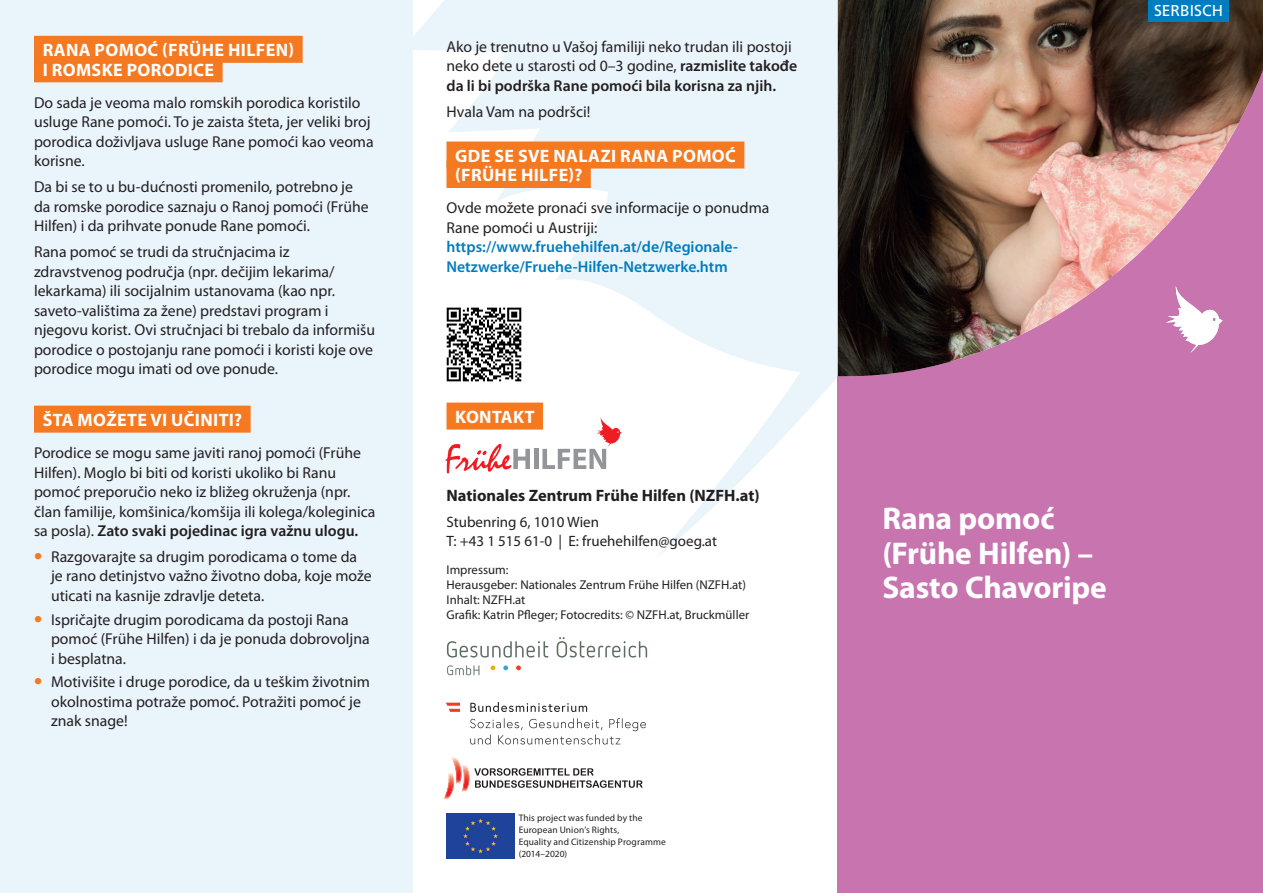
<style>
.page{position:relative;width:1263px;height:893px;background:#fff}
.page>*{position:absolute;margin:0;border:0;box-sizing:border-box;transform-origin:0 0}
.H1_Titel{font:700 31.5px/34.5px "Myriad Pro";letter-spacing:-.005em;color:#fff}
.HL_2_balken{font:700 18px/19.5px "Myriad Pro";letter-spacing:.02em;color:#fff}
.t1{font:700 16.5px "Myriad Pro";color:#231f20}
.Fliesstext{font:15.75px/19.5px "Myriad Pro";color:#231f20}
.Fliesstext_Aufzählun{font:15.75px/19.5px "Myriad Pro";color:#231f20}
.t2{font:600 15.75px/19.5px "Myriad Pro";color:#007dbe}
.t3{font:15.75px "Frutiger";color:#fff}
.t4{font:15px/19.5px "Myriad Pro";color:#231f20}
.t5{font:12.75px/15px "Myriad Pro";color:#231f20}
.t6{font:9.45px/12.1px "Myriad Pro";letter-spacing:.015em;color:#231f20}
.s1{font-weight:600}
.s2{font-weight:900;font-size:22.5px;color:#f47921}
</style>
<div class="page">
<svg style="left:412px;top:0;width:426px;height:558px"></svg>
<div style="left:0;top:0;width:412px;height:893px;background:#eaf4fb"></div>
<div style="left:34px;top:36px;width:269px;height:27px;background:#f47921"></div>
<div style="left:34px;top:55px;width:189px;height:27px;background:#f47921"></div>
<div style="left:34px;top:406px;width:217px;height:27px;background:#f47921"></div>
<div style="left:446px;top:142px;width:298px;height:27px;background:#f47921"></div>
<div style="left:446px;top:161px;width:145px;height:27px;background:#f47921"></div>
<div style="left:838px;top:0;width:425px;height:893px;background:#c774af"></div>
<img style="left:838px;top:0;width:425px;height:376px">
<svg style="left:1166px;top:286px;width:56px;height:67px"></svg>
<img style="left:442px;top:302px;width:85px;height:85px">
<svg style="left:447px;top:641px;width:101px;height:17px"></svg>
<svg style="left:557px;top:637px;width:90px;height:21px"></svg>
<svg style="left:447px;top:665px;width:32px;height:10px"></svg>
<svg style="left:491px;top:665px;width:4px;height:5px"></svg>
<svg style="left:503px;top:665px;width:5px;height:5px"></svg>
<svg style="left:516px;top:665px;width:5px;height:5px"></svg>
<svg style="left:470px;top:718px;width:176px;height:26px"></svg>
<svg style="left:470px;top:702px;width:117px;height:10px"></svg>
<svg style="left:446px;top:703px;width:14px;height:9px"></svg>
<img style="left:461px;top:765px;width:8px;height:27px">
<img style="left:451px;top:757px;width:11px;height:30px">
<img style="left:451px;top:769px;width:4px;height:20px">
<img style="left:443px;top:770px;width:10px;height:29px">
<svg style="left:474px;top:768px;width:168px;height:20px"></svg>
<div style="left:446px;top:403px;width:97px;height:27px;background:#f47921"></div>
<svg style="left:445px;top:443px;width:85px;height:30px"></svg>
<hr style="left:534px;top:449px;width:4px;height:20px;background:#939598">
<svg style="left:542px;top:417px;width:80px;height:52px"></svg>
<div style="left:447px;top:814px;width:67px;height:45px;background:#1f439a"></div>
<div style="left:1148px;top:0;width:81px;height:21px;background:#007dbe"></div>
<h2 class="HL_2_balken" style="left:43px;top:40px;width:253px">RANA POMOĆ (FRÜHE HILFEN)</h2>
<h2 class="HL_2_balken" style="left:43px;top:59px;width:173px">I ROMSKE PORODICE</h2>
<p class="Fliesstext" style="left:34px;top:92px;width:341px">Do sada je veoma malo romskih porodica koristilo usluge Rane pomoći. To je zaista šteta, jer veliki broj porodica doživljava usluge Rane pomoći kao veoma korisne.</p>
<p class="Fliesstext" style="left:34px;top:177px;width:336px">Da bi se to u bu-dućnosti promenilo, potrebno je da romske porodice saznaju o Ranoj pomoći (Frühe<br>Hilfen) i da prihvate ponude Rane pomoći.</p>
<p class="Fliesstext" style="left:34px;top:242px;width:343px">Rana pomoć se trudi da stručnjacima iz zdravstvenog područja (npr. dečijim lekarima/ lekarkama) ili socijalnim ustanovama (kao npr. saveto-valištima za žene) predstavi program i njegovu korist. Ovi stručnjaci bi trebalo da informišu porodice o postojanju rane pomoći i koristi koje ove porodice mogu imati od ove ponude.</p>
<h2 class="HL_2_balken" style="left:43px;top:409px;width:201px">ŠTA MOŽETE VI UČINITI?</h2>
<p class="Fliesstext" style="left:34px;top:443px;width:343px">Porodice se mogu same javiti ranoj pomoći (Frühe Hilfen). Moglo bi biti od koristi ukoliko bi Ranu pomoć preporučio neko iz bližeg okruženja (npr. član familije, komšinica/komšija ili kolega/koleginica sa posla). <span class="s1">Zato svaki pojedinac igra važnu ulogu.</span></p>
<p class="Fliesstext_Aufzählun" style="left:51px;top:547px;width:322px;text-indent:-17px"><span class="s2">•</span> Razgovarajte sa drugim porodicama o tome da je rano detinjstvo važno životno doba, koje može uticati na kasnije zdravlje deteta.</p>
<p class="Fliesstext_Aufzählun" style="left:51px;top:609px;width:320px;text-indent:-17px"><span class="s2">•</span> Ispričajte drugim porodicama da postoji Rana pomoć (Frühe Hilfen) i da je ponuda dobrovoljna i besplatna.</p>
<p class="Fliesstext_Aufzählun" style="left:51px;top:672px;width:320px;text-indent:-17px"><span class="s2">•</span> Motivišite i druge porodice, da u teškim životnim okolnostima potraže pomoć. Potražiti pomoć je znak snage!</p>
<p class="Fliesstext" style="left:446px;top:37px;width:352px">Ako je trenutno u Vašoj familiji neko trudan ili postoji neko dete u starosti od 0–3 godine, <span class="s1">razmislite takođe da li bi podrška Rane pomoći bila korisna za njih.</span></p>
<p class="Fliesstext" style="left:446px;top:101px;width:145px">Hvala Vam na podršci!</p>
<p class="HL_2_balken" style="left:455px;top:145px;width:282px">GDE SE SVE NALAZI RANA POMOĆ (FRÜHE HILFE)?</p>
<p class="Fliesstext" style="left:446px;top:198px;width:324px">Ovde možete pronaći sve informacije o ponudma<br>Rane pomoći u Austriji:</p>
<p class="t2" style="left:446px;top:237px;width:293px">https://www.fruehehilfen.at/de/Regionale-<br>Netzwerke/Fruehe-Hilfen-Netzwerke.htm</p>
<p class="HL_2_balken" style="left:455px;top:406px;width:81px">KONTAKT</p>
<p class="t1" style="left:446px;top:484px;width:315px">Nationales Zentrum Frühe Hilfen (NZFH.at)</p>
<p class="t4" style="left:446px;top:512px;width:272px">Stubenring 6, 1010 Wien<br>T: +43 1 515 61-0 | E: fruehehilfen@goeg.at</p>
<p class="t5" style="left:446px;top:562px;width:304px">Impressum:<br>Herausgeber: Nationales Zentrum Frühe Hilfen (NZFH.at)<br>Inhalt: NZFH.at<br>Grafik: Katrin Pfleger; Fotocredits: © NZFH.at, Bruckmüller</p>
<p class="t6" style="left:519px;top:812px;width:149px">This project was funded by the<br>European Union’s Rights,<br>Equality and Citizenship Programme (2014–2020)</p>
<p class="t3" style="left:1154px;top:1px;width:71px">SERBISCH</p>
<h1 class="H1_Titel" style="left:882px;top:500px;width:226px">Rana pomoć (Frühe Hilfen) –<br>Sasto Chavoripe</h1>
</div>
